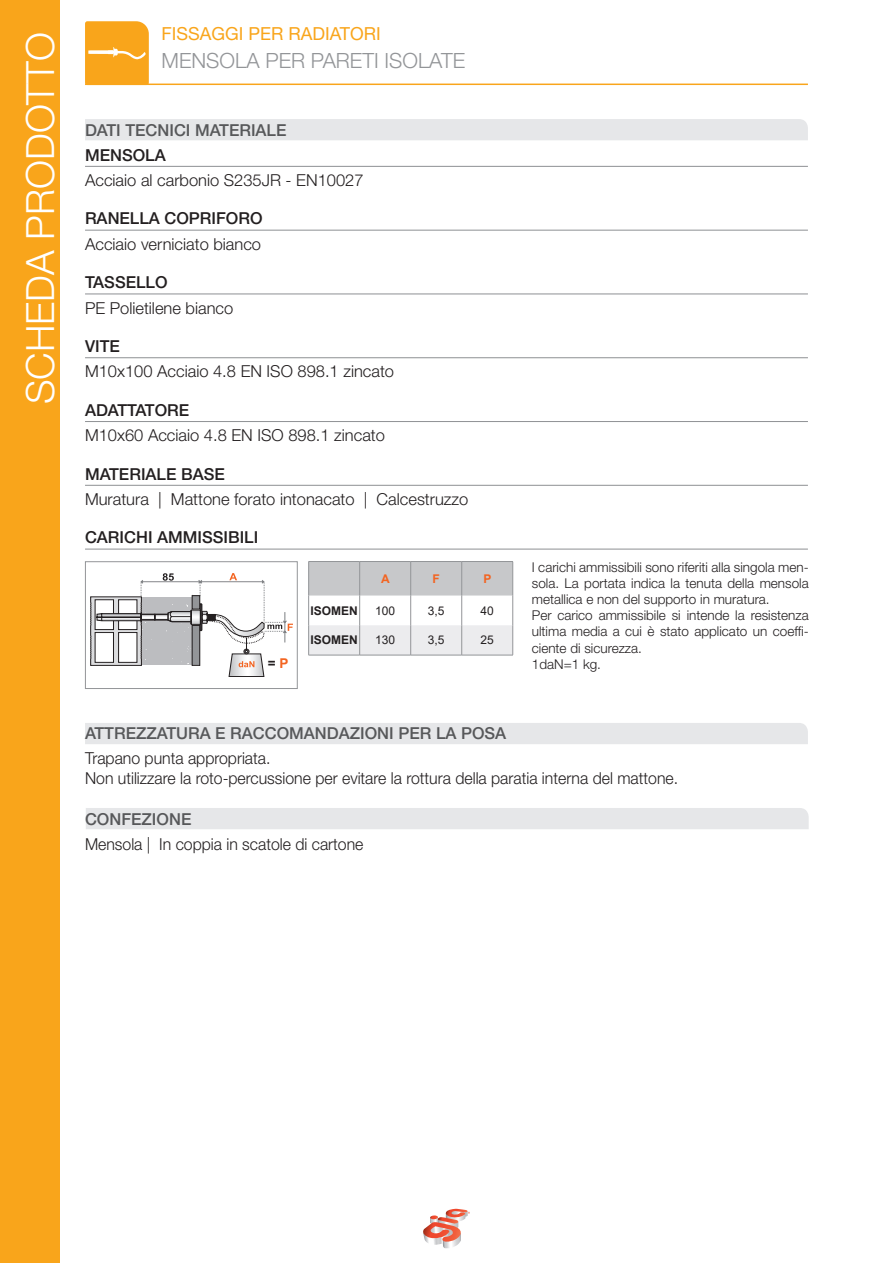
<style>
.page{position:relative;width:893px;height:1263px;background:#fff}
.page>*{position:absolute;margin:0;border:0;box-sizing:border-box;transform-origin:0 0}
.t1{font:300 39px "Helvetica Neue LT Std";color:#fff}
.t2{font:300 21px "Helvetica Neue LT Std";color:#939598}
.t3{font:18px "Helvetica Neue LT Std";color:#f9a51b}
.t4{font:300 16.5px "Helvetica Neue LT Std";color:#231f20}
.t5{font:300 16.5px "Helvetica Neue LT Std";color:#231f20;scale:.96 1}
.t6{font:500 16.5px "Helvetica Neue LT Std";color:#231f20}
.t7{font:500 16.5px "Helvetica Neue LT Std";color:#57585a}
.t8{font:300 13.5px/16.2px "Helvetica Neue LT Std";color:#231f20;text-align:justify}
.t9{font:700 13.5px "Arial";color:#231f20}
.t10{font:12px "Arial";color:#231f20}
.t11{font:700 12px "Arial";color:#231f20}
.t12{font:700 12px "Arial";color:#f36421}
.s1{color:#f36421}
</style>
<div class="page">
<hr style="left:85px;top:84px;width:723px;height:1px;background:#f9a51b">
<svg style="left:85px;top:21px;width:64px;height:63px;background:#f9aa29"></svg>
<div style="left:0;top:0;width:60px;height:1263px;background:#f9a51b"></div>
<svg style="left:423px;top:1209px;width:47px;height:39px"></svg>
<svg style="left:90px;top:573px;width:203px;height:104px"></svg>
<div style="left:85px;top:561px;width:213px;height:128px;border:1px solid #939598"></div>
<hr style="left:85px;top:549px;width:723px;height:1px;background:#939598">
<hr style="left:85px;top:166px;width:723px;height:1px;background:#939598">
<hr style="left:85px;top:293px;width:723px;height:1px;background:#939598">
<hr style="left:85px;top:230px;width:723px;height:1px;background:#939598">
<hr style="left:85px;top:357px;width:723px;height:1px;background:#939598">
<div style="left:85px;top:119px;width:723px;height:21px;background:#e6e7e9"></div>
<hr style="left:85px;top:421px;width:723px;height:1px;background:#939598">
<hr style="left:85px;top:485px;width:723px;height:1px;background:#939598">
<div style="left:309px;top:562px;width:203px;height:33px;background:#c7c8ca"></div>
<div style="left:309px;top:625px;width:203px;height:30px;background:#ececee"></div>
<hr style="left:308px;top:561px;width:52px;height:1px;background:#939598">
<hr style="left:308px;top:562px;width:1px;height:33px;background:#939598">
<hr style="left:512px;top:595px;width:1px;height:30px;background:#939598">
<hr style="left:512px;top:625px;width:1px;height:30px;background:#939598">
<hr style="left:462px;top:655px;width:51px;height:1px;background:#939598">
<hr style="left:308px;top:595px;width:1px;height:30px;background:#939598">
<hr style="left:308px;top:625px;width:1px;height:30px;background:#939598">
<hr style="left:308px;top:655px;width:52px;height:1px;background:#939598">
<hr style="left:462px;top:561px;width:51px;height:1px;background:#939598">
<hr style="left:512px;top:562px;width:1px;height:33px;background:#939598">
<hr style="left:360px;top:561px;width:51px;height:1px;background:#939598">
<hr style="left:359px;top:562px;width:1px;height:33px;background:#939598">
<hr style="left:359px;top:595px;width:1px;height:30px;background:#939598">
<hr style="left:359px;top:625px;width:1px;height:30px;background:#939598">
<hr style="left:360px;top:655px;width:51px;height:1px;background:#939598">
<hr style="left:411px;top:561px;width:51px;height:1px;background:#939598">
<hr style="left:410px;top:562px;width:1px;height:33px;background:#939598">
<hr style="left:461px;top:562px;width:1px;height:33px;background:#939598">
<hr style="left:410px;top:595px;width:1px;height:30px;background:#939598">
<hr style="left:461px;top:595px;width:1px;height:30px;background:#939598">
<hr style="left:410px;top:625px;width:1px;height:30px;background:#939598">
<hr style="left:461px;top:625px;width:1px;height:30px;background:#939598">
<hr style="left:411px;top:655px;width:51px;height:1px;background:#939598">
<div style="left:86px;top:808px;width:723px;height:21px;background:#e6e7e9"></div>
<div style="left:85px;top:723px;width:723px;height:21px;background:#e6e7e9"></div>
<h1 class="t1" style="left:16px;top:404px;width:374px;rotate:-90deg">SCHEDA PRODOTTO</h1>
<p class="t3" style="left:162px;top:23px;width:221px">FISSAGGI PER RADIATORI</p>
<p class="t2" style="left:162px;top:48px;width:305px">MENSOLA PER PARETI ISOLATE</p>
<p class="t7" style="left:85px;top:120px;width:203px">DATI TECNICI MATERIALE</p>
<p class="t6" style="left:85px;top:145px;width:82px">MENSOLA</p>
<p class="t4" style="left:85px;top:170px;width:280px">Acciaio al carbonio S235JR - EN10027</p>
<p class="t6" style="left:85px;top:209px;width:179px">RANELLA COPRIFORO</p>
<p class="t4" style="left:85px;top:234px;width:178px">Acciaio verniciato bianco</p>
<p class="t6" style="left:85px;top:272px;width:84px">TASSELLO</p>
<p class="t4" style="left:85px;top:298px;width:150px">PE Polietilene bianco</p>
<p class="t6" style="left:85px;top:336px;width:36px">VITE</p>
<p class="t4" style="left:85px;top:361px;width:311px">M10x100 Acciaio 4.8 EN ISO 898.1 zincato</p>
<p class="t6" style="left:85px;top:400px;width:106px">ADATTATORE</p>
<p class="t4" style="left:85px;top:425px;width:301px">M10x60 Acciaio 4.8 EN ISO 898.1 zincato</p>
<p class="t6" style="left:85px;top:464px;width:141px">MATERIALE BASE</p>
<p class="t4" style="left:85px;top:489px;width:385px">Muratura | Mattone forato intonacato | Calcestruzzo</p>
<p class="t6" style="left:85px;top:528px;width:175px">CARICHI AMMISSIBILI</p>
<p class="t9" style="left:268px;top:653px;width:22px">= <span class="s1">P</span></p>
<p class="t12" style="left:381px;top:570px;width:10px">A</p>
<p class="t12" style="left:433px;top:570px;width:9px">F</p>
<p class="t12" style="left:483px;top:570px;width:10px">P</p>
<p class="t11" style="left:310px;top:602px;width:49px">ISOMEN</p>
<p class="t10" style="left:375px;top:602px;width:22px">100</p>
<p class="t10" style="left:428px;top:602px;width:18px">3,5</p>
<p class="t10" style="left:481px;top:602px;width:15px">40</p>
<p class="t11" style="left:310px;top:632px;width:49px">ISOMEN</p>
<p class="t10" style="left:375px;top:632px;width:22px">130</p>
<p class="t10" style="left:428px;top:632px;width:18px">3,5</p>
<p class="t10" style="left:481px;top:632px;width:15px">25</p>
<p class="t8" style="left:532px;top:558px;width:278px">I carichi ammissibili sono riferiti alla singola men&shy;sola. La portata indica la tenuta della mensola metallica e non del supporto in muratura.</p>
<p class="t8" style="left:532px;top:607px;width:278px">Per carico ammissibile si intende la resistenza ultima media a cui è stato applicato un coeffi&shy;ciente di sicurezza.</p>
<p class="t8" style="left:532px;top:656px;width:71px">1daN=1 kg.</p>
<p class="t7" style="left:85px;top:723px;width:423px">ATTREZZATURA E RACCOMANDAZIONI PER LA POSA</p>
<p class="t5" style="left:85px;top:748px;width:195px">Trapano punta appropriata.</p>
<p class="t5" style="left:85px;top:768px;width:619px">Non utilizzare la roto-percussione per evitare la rottura della paratia interna del mattone.</p>
<p class="t7" style="left:85px;top:809px;width:108px">CONFEZIONE</p>
<p class="t5" style="left:85px;top:833px;width:292px">Mensola | In coppia in scatole di cartone</p>
</div>
